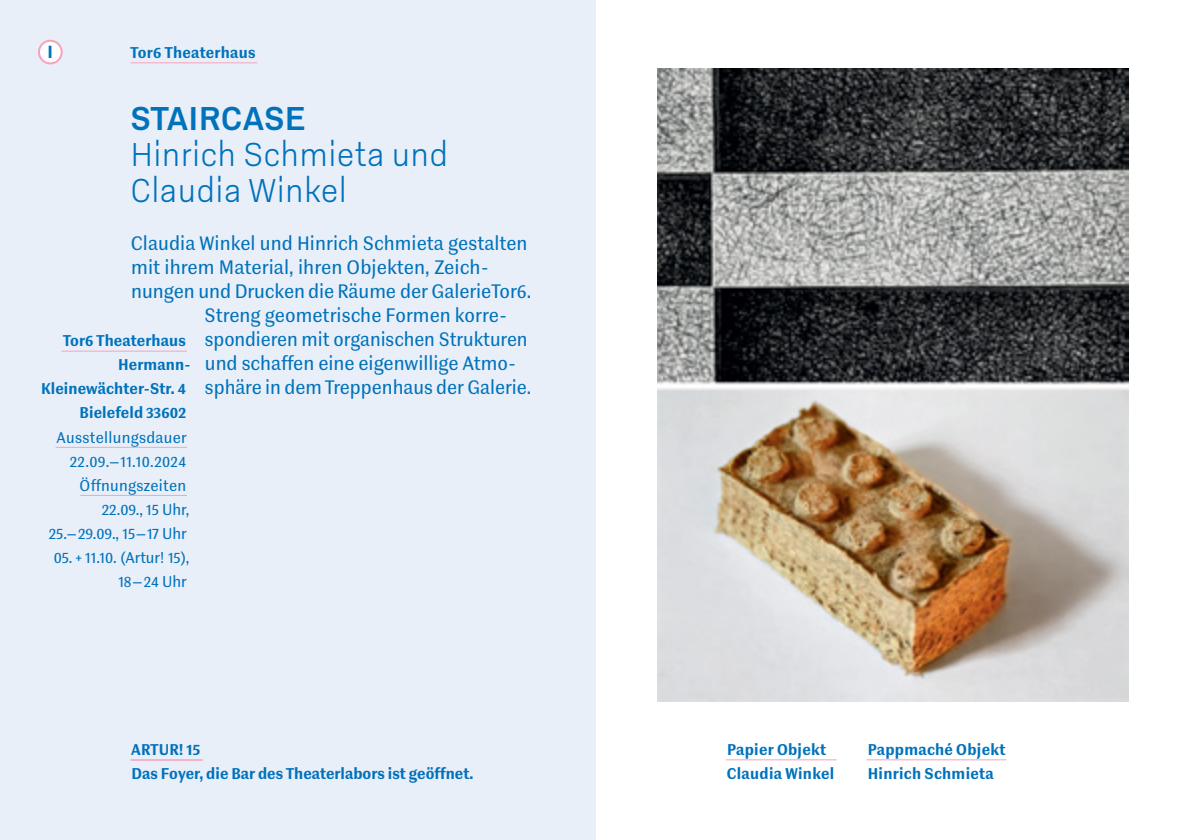
<style>
.page{position:relative;width:1191px;height:840px;background:#fff}
.page>*{position:absolute;margin:0;border:0;box-sizing:border-box;transform-origin:0 0}
.t1{font:200 36px/36px "Godfrey";letter-spacing:.01em;color:#0072bc}
.t2{font:500 36px "Godfrey";letter-spacing:.01em;color:#0072bc}
.t3{font:20px "Contemporary Sans";color:#0072bc}
.t4{font:700 18px "Contemporary Sans";color:#0072bc}
.t5{font:700 16px/24px "Contemporary Sans";letter-spacing:.01em;color:#0072bc}
.t6{font:16px/24px "Contemporary Sans";letter-spacing:.02em;color:#0072bc;text-align:right}
.t7{font:16px/24px "Contemporary Sans";color:#0072bc;text-align:right}
</style>
<div class="page">
<div style="left:0;top:0;width:595px;height:839px;background:#e9eff8"></div>
<hr style="left:130px;top:758px;width:72px;height:1px;background:#f6a3be">
<div style="left:39px;top:41px;width:23px;height:22px;background:#fff;border-radius:50%"></div>
<div style="left:38px;top:40px;width:25px;height:24px;border:2px solid #f6a3be;border-radius:50%"></div>
<hr style="left:726px;top:758px;width:110px;height:1px;background:#f6a3be">
<hr style="left:866px;top:758px;width:140px;height:1px;background:#f6a3be">
<hr style="left:130px;top:62px;width:127px;height:1px;background:#f6a3be">
<hr style="left:80px;top:494px;width:107px;height:1px;background:#f6a3be">
<hr style="left:61px;top:350px;width:126px;height:1px;background:#f6a3be">
<hr style="left:56px;top:446px;width:131px;height:1px;background:#f6a3be">
<img style="left:658px;top:68px;width:470px;height:633px">
<hr style="left:131px;top:759px;width:72px;height:1px;background:#f6a3be">
<p class="t4" style="left:47px;top:42px;width:7px">I</p>
<p class="t5" style="left:130px;top:41px;width:127px">Tor6 Theaterhaus</p>
<h1 class="t2" style="left:130px;top:97px;width:177px">STAIRCASE</h1>
<h1 class="t1" style="left:130px;top:137px;width:319px">Hinrich Schmieta und<br>Claudia Winkel</h1>
<p class="t3" style="left:131px;top:233px;width:398px">Claudia Winkel und Hinrich Schmieta gestalten</p>
<p class="t3" style="left:131px;top:257px;width:359px">mit ihrem Material, ihren Objekten, Zeich-</p>
<p class="t3" style="left:131px;top:281px;width:401px">nungen und Drucken die Räume der GalerieTor6.</p>
<p class="t3" style="left:204px;top:305px;width:304px">Streng geometrische Formen korre-</p>
<p class="t3" style="left:205px;top:329px;width:324px">spondieren mit organischen Strukturen</p>
<p class="t3" style="left:205px;top:353px;width:313px">und schaffen eine eigenwillige Atmo-</p>
<p class="t3" style="left:205px;top:377px;width:328px">sphäre in dem Treppenhaus der Galerie.</p>
<p class="t5" style="left:41px;top:329px;width:151px;text-align:right">Tor6 Theaterhaus<br>Hermann-<br>Kleinewächter-Str. 4<br>Bielefeld 33602</p>
<p class="t6" style="left:49px;top:425px;width:142px">Ausstellungsdauer<br>22.09.—11.10.2024<br>Öffnungszeiten<br>22.09., 15 Uhr,<br>25.—29.09., 15—17 Uhr</p>
<p class="t7" style="left:54px;top:545px;width:137px">05. + 11.10. (Artur! 15),<br>18—24 Uhr</p>
<p class="t5" style="left:131px;top:737px;width:344px">ARTUR! 15<br>Das Foyer, die Bar des Theaterlabors ist geöffnet.</p>
<p class="t5" style="left:727px;top:737px;width:109px">Papier Objekt<br>Claudia Winkel</p>
<p class="t5" style="left:867px;top:737px;width:139px">Pappmaché Objekt<br>Hinrich Schmieta</p>
</div>
